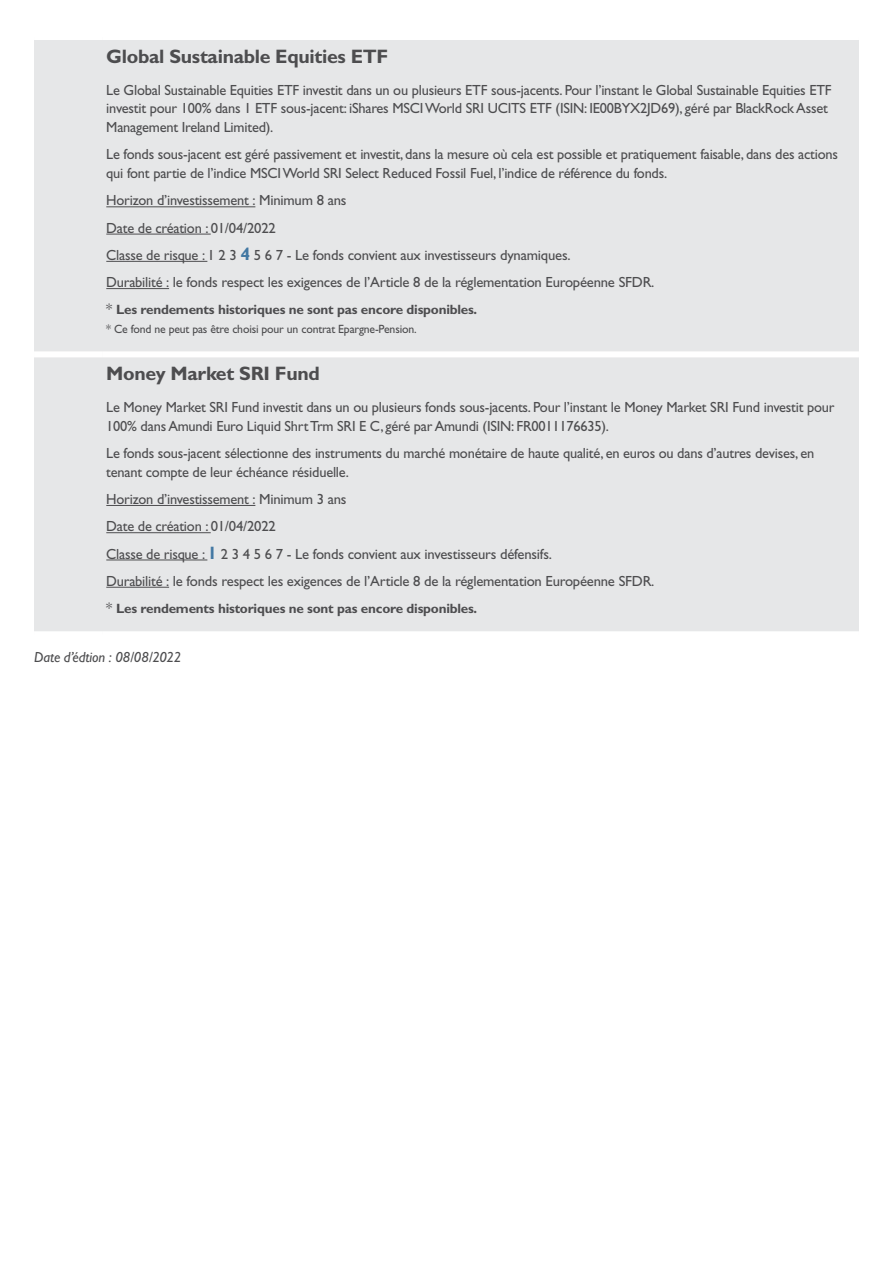
<style>
.page{position:relative;width:893px;height:1263px;background:#fff}
.page>*{position:absolute;margin:0;border:0;box-sizing:border-box;transform-origin:0 0}
.t1{font:700 19.5px "Gill Sans Std";letter-spacing:-.015em;color:#4d4d4f}
.t2{font:14.7px/27.3px "Gill Sans Std";letter-spacing:-.015em;color:#4d4d4f}
.t3{font:italic 14.7px "Gill Sans Std";letter-spacing:-.005em;color:#4d4d4f}
.t4{font:700 13.5px "Gill Sans Std";letter-spacing:-.015em;color:#4d4d4f}
.t5{font:12px "Gill Sans Std";letter-spacing:-.015em;color:#4d4d4f}
.s1{font-weight:700;font-size:18px;color:#4278a3}
.s2{font-weight:400;font-size:14.7px}
</style>
<div class="page">
<div style="left:34px;top:40px;width:825px;height:591px;background:#e6e7e8"></div>
<div style="left:102px;top:351px;width:757px;height:6px;background:#fff"></div>
<div style="left:34px;top:351px;width:68px;height:6px;background:#fff"></div>
<hr style="left:106px;top:206px;width:149px;height:1px;background:#4d4d4f">
<hr style="left:106px;top:234px;width:105px;height:1px;background:#4d4d4f">
<hr style="left:106px;top:261px;width:101px;height:1px;background:#4d4d4f">
<hr style="left:106px;top:288px;width:63px;height:1px;background:#4d4d4f">
<hr style="left:106px;top:505px;width:149px;height:1px;background:#4d4d4f">
<hr style="left:106px;top:532px;width:105px;height:1px;background:#4d4d4f">
<hr style="left:106px;top:560px;width:101px;height:1px;background:#4d4d4f">
<hr style="left:106px;top:587px;width:63px;height:1px;background:#4d4d4f">
<h1 class="t1" style="left:106px;top:45px;width:284px">Global Sustainable Equities ETF</h1>
<p class="t2" style="left:106px;top:80px;width:727px;line-height:18.8px">Le Global Sustainable Equities ETF investit dans un ou plusieurs ETF sous-jacents. Pour l’instant le Global Sustainable Equities ETF investit pour 100% dans 1 ETF sous-jacent: iShares MSCI World SRI UCITS ETF (ISIN: IE00BYX2JD69), géré par BlackRock Asset<br>Management Ireland Limited).</p>
<p class="t2" style="left:106px;top:145px;width:733px;line-height:18.8px">Le fonds sous-jacent est géré passivement et investit, dans la mesure où cela est possible et pratiquement faisable, dans des actions qui font partie de l’indice MSCI World SRI Select Reduced Fossil Fuel, l’indice de référence du fonds.</p>
<p class="t2" style="left:106px;top:187px;width:550px">Horizon d’investissement : Minimum 8 ans<br>Date de création : 01/04/2022<br>Classe de risque : 1 2 3 <span class="s1">4</span> 5 6 7 - Le fonds convient aux investisseurs dynamiques.<br>Durabilité : le fonds respect les exigences de l’Article 8 de la réglementation Européenne SFDR.</p>
<p class="t4" style="left:106px;top:302px;width:372px"><span class="s2">*</span> Les rendements historiques ne sont pas encore disponibles.</p>
<p class="t5" style="left:106px;top:322px;width:312px">* Ce fond ne peut pas être choisi pour un contrat Epargne-Pension.</p>
<h1 class="t1" style="left:106px;top:362px;width:215px">Money Market SRI Fund</h1>
<p class="t2" style="left:106px;top:398px;width:730px;line-height:18.8px">Le Money Market SRI Fund investit dans un ou plusieurs fonds sous-jacents. Pour l’instant le Money Market SRI Fund investit pour<br>100% dans Amundi Euro Liquid Shrt Trm SRI E C, géré par Amundi (ISIN: FR0011176635).</p>
<p class="t2" style="left:106px;top:444px;width:709px;line-height:18.8px">Le fonds sous-jacent sélectionne des instruments du marché monétaire de haute qualité, en euros ou dans d’autres devises, en tenant compte de leur échéance résiduelle.</p>
<p class="t2" style="left:106px;top:485px;width:550px">Horizon d’investissement : Minimum 3 ans<br>Date de création : 01/04/2022<br>Classe de risque : <span class="s1">1</span> 2 3 4 5 6 7 - Le fonds convient aux investisseurs défensifs.<br>Durabilité : le fonds respect les exigences de l’Article 8 de la réglementation Européenne SFDR.</p>
<p class="t4" style="left:106px;top:600px;width:372px"><span class="s2">*</span> Les rendements historiques ne sont pas encore disponibles.</p>
<p class="t3" style="left:34px;top:649px;width:149px">Date d’édtion : 08/08/2022</p>
</div>
